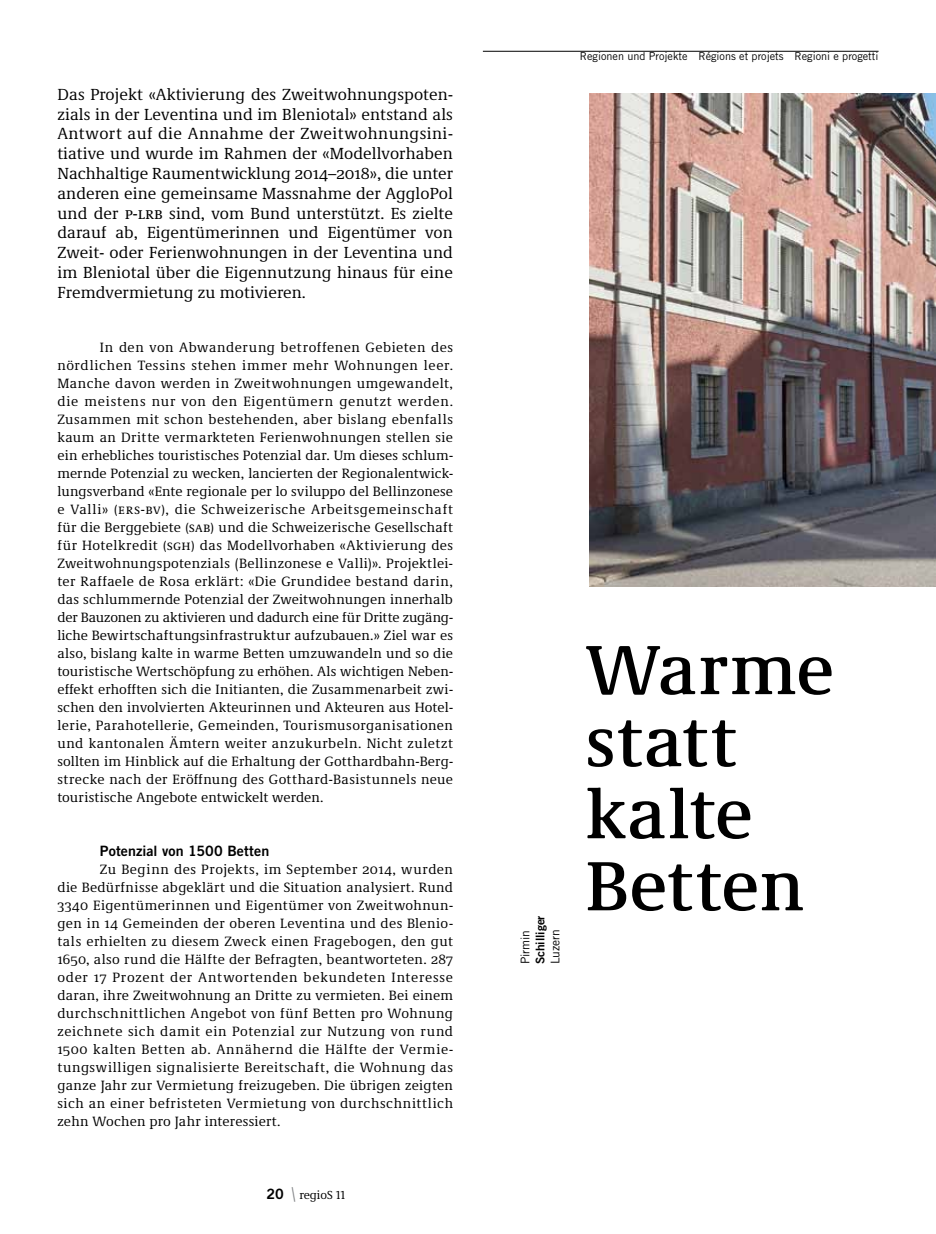
<style>
.page{position:relative;width:936px;height:1234px;background:#fff}
.page>*{position:absolute;margin:0;border:0;box-sizing:border-box;transform-origin:0 0}
.t1{font:500 72px/72px "Demos Next Pro";letter-spacing:.01em;color:#000}
.t2{font:16.5px/19.8px "Demos Next Pro";letter-spacing:.005em;color:#000;text-align:justify}
.t3{font:14.25px "Trade Gothic Bold Two";letter-spacing:.005em;color:#000}
.t4{font:13.8px/18px "Demos Next Pro";letter-spacing:.015em;color:#000;text-align:justify}
.t5{font:12px "Trade Gothic";letter-spacing:-.005em;color:#000}
.t6{font:12px "Demos Next Pro";color:#000}
.t7{font:12px "Trade Gothic Bold Two";letter-spacing:-.005em;color:#000}
.t8{font:10.8px "Trade Gothic";color:#000}
.s1{font-family:"Trade Gothic Bold Two";font-size:14.25px}
.s2{font-size:15px;color:#808285}
</style>
<div class="page">
<img style="left:589px;top:94px;width:346px;height:492px">
<hr style="left:483px;top:51px;width:395px;height:1px;background:#000">
<p class="t2" style="left:57px;top:83px;width:397px">Das Projekt «Aktivierung des Zweitwohnungspoten&shy;zials in der Leventina und im Bleniotal» entstand als Antwort auf die Annahme der Zweitwohnungsini&shy;tiative und wurde im Rahmen der «Modellvorhaben Nachhaltige Raumentwicklung 2014–2018», die unter anderen eine gemeinsame Massnahme der AggloPol und der p-lrb sind, vom Bund unterstützt. Es zielte darauf ab, Eigentümerinnen und Eigentümer von Zweit- oder Ferienwohnungen in der Leventina und im Bleniotal über die Eigennutzung hinaus für eine Fremdvermietung zu motivieren.</p>
<p class="t4" style="left:57px;top:337px;width:397px;text-indent:43px">In den von Abwanderung betroffenen Gebieten des nördlichen Tessins stehen immer mehr Wohnungen leer.<br>Manche davon werden in Zweitwohnungen umgewandelt, die meistens nur von den Eigentümern genutzt werden.<br>Zusammen mit schon bestehenden, aber bislang ebenfalls kaum an Dritte vermarkteten Ferienwohnungen stellen sie ein erhebliches touristisches Potenzial dar. Um dieses schlum&shy;mernde Potenzial zu wecken, lancierten der Regionalentwick&shy;lungsverband «Ente regionale per lo sviluppo del Bellinzonese e Valli» (ers-bv), die Schweizerische Arbeitsgemeinschaft für die Berggebiete (sab) und die Schweizerische Gesellschaft für Hotelkredit (sgh) das Modellvorhaben «Aktivierung des Zweitwohnungspotenzials (Bellinzonese e Valli)». Projektlei&shy;ter Raffaele de Rosa erklärt: «Die Grundidee bestand darin, das schlummernde Potenzial der Zweitwohnungen innerhalb der Bauzonen zu aktivieren und dadurch eine für Dritte zugäng&shy;liche Bewirtschaftungsinfrastruktur aufzubauen.» Ziel war es also, bislang kalte in warme Betten umzuwandeln und so die touristische Wertschöpfung zu erhöhen. Als wichtigen Neben&shy;effekt erhofften sich die Initianten, die Zusammenarbeit zwi&shy;schen den involvierten Akteurinnen und Akteuren aus Hotel&shy;lerie, Parahotellerie, Gemeinden, Tourismusorganisationen und kantonalen Ämtern weiter anzukurbeln. Nicht zuletzt sollten im Hinblick auf die Erhaltung der Gotthardbahn-Berg&shy;strecke nach der Eröffnung des Gotthard-Basistunnels neue touristische Angebote entwickelt werden.</p>
<p class="t3" style="left:100px;top:842px;width:171px">Potenzial von 1500 Betten</p>
<p class="t4" style="left:57px;top:859px;width:397px;text-indent:43px">Zu Beginn des Projekts, im September 2014, wurden die Bedürfnisse abgeklärt und die Situation analysiert. Rund 3340 Eigentümerinnen und Eigentümer von Zweitwohnun&shy;gen in 14 Gemeinden der oberen Leventina und des Blenio&shy;tals erhielten zu diesem Zweck einen Fragebogen, den gut 1650, also rund die Hälfte der Befragten, beantworteten. 287 oder 17 Prozent der Antwortenden bekundeten Interesse daran, ihre Zweitwohnung an Dritte zu vermieten. Bei einem durchschnittlichen Angebot von fünf Betten pro Wohnung zeichnete sich damit ein Potenzial zur Nutzung von rund 1500 kalten Betten ab. Annähernd die Hälfte der Vermie&shy;tungswilligen signalisierte Bereitschaft, die Wohnung das ganze Jahr zur Vermietung freizugeben. Die übrigen zeigten sich an einer befristeten Vermietung von durchschnittlich zehn Wochen pro Jahr interessiert.</p>
<p class="t6" style="left:266px;top:1185px;width:80px"><span class="s1">20</span> <span class="s2">\</span> regioS 11</p>
<p class="t8" style="left:580px;top:49px;width:300px">Regionen und Projekte Régions et projets Regioni e progetti</p>
<p class="t7" style="left:532px;top:964px;width:50px;rotate:-90deg">Schilliger</p>
<p class="t5" style="left:548px;top:964px;width:37px;rotate:-90deg">Luzern</p>
<p class="t5" style="left:518px;top:964px;width:36px;rotate:-90deg">Pirmin</p>
<h1 class="t1" style="left:585px;top:628px;width:250px">Warme statt kalte<br>Betten</h1>
</div>
